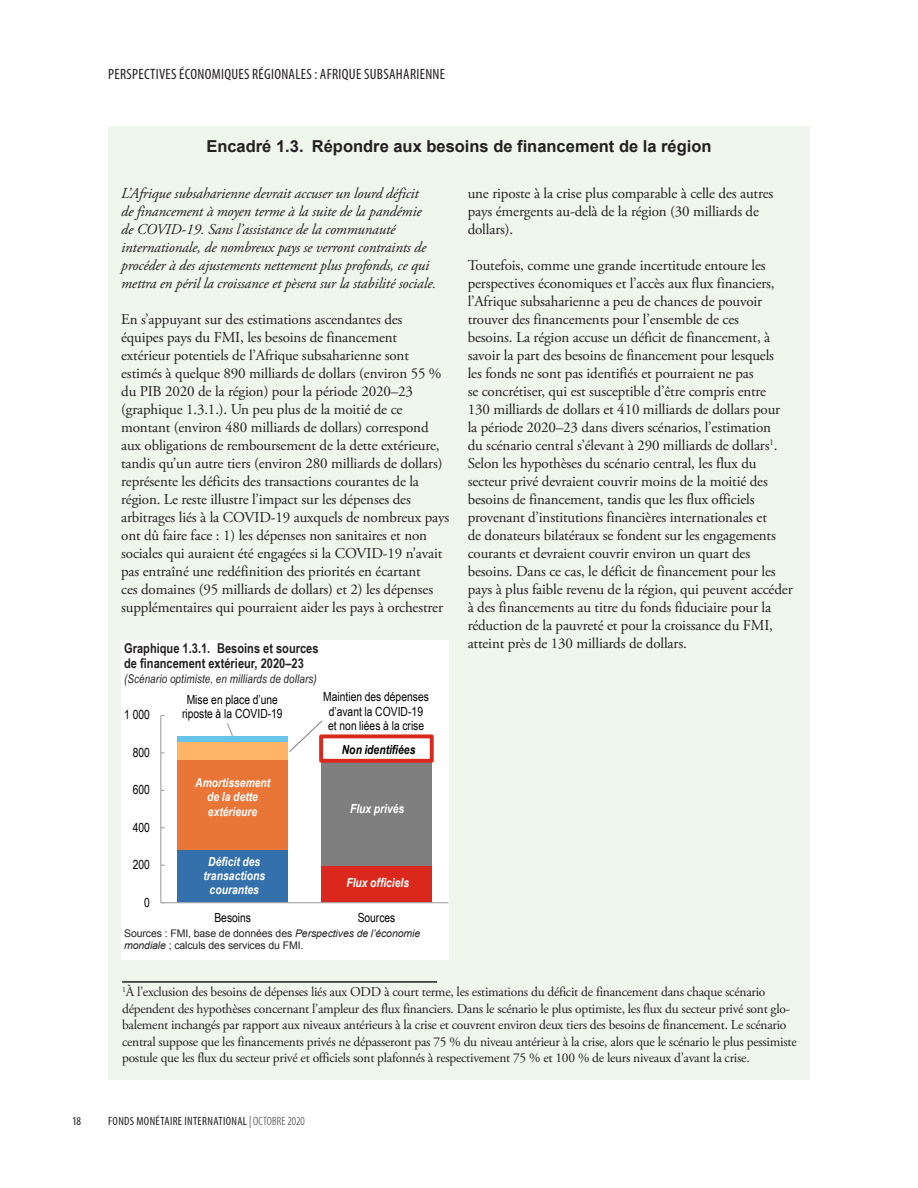
<style>
.page{position:relative;width:918px;height:1188px;background:#fff}
.page>*{position:absolute;margin:0;border:0;box-sizing:border-box;transform-origin:0 0}
._1_REO_Box_Heading1{font:700 16.5px "Arial";color:#231f20}
._3_REO_BOX_Text_Norm{font:15px/18px "Adobe Garamond Pro";letter-spacing:-.01em;color:#231f20}
._3_REO_BOX_Text_Norm-2{font:italic 15px/18px "Adobe Garamond Pro";letter-spacing:-.01em;color:#231f20}
.t1{font:condensed 15px "Myriad Pro";letter-spacing:.02em;color:#231f20}
.Footnote_box{font:13.5px/16.5px "Adobe Garamond Pro";letter-spacing:-.02em;color:#231f20}
._5_REO_Box_Chart-Tab{font:700 13.5px/15px "Arial Narrow";color:#231f20}
.t2{font:12.6px/14.4px "Arial Narrow";color:#000;text-align:center}
.t3{font:italic 700 12.6px/14.4px "Arial Narrow";letter-spacing:.005em;color:#fff;text-align:center}
.t4{font:italic 700 12.6px "Arial Narrow";letter-spacing:.005em;color:#000}
.t5{font:condensed 12px "Myriad Pro";letter-spacing:.03em;color:#231f20}
._2_Chart___Tab_Headi{font:italic 12px "Arial Narrow";letter-spacing:.015em;color:#231f20}
.Source{font:10.5px/12px "Arial";letter-spacing:-.01em;color:#231f20}
.s1{font-style:italic}
.s2{font-weight:300}
</style>
<div class="page">
<div style="left:108px;top:126px;width:702px;height:954px;background:#eff6ec"></div>
<div style="left:121px;top:640px;width:328px;height:60px;background:#fff"></div>
<div style="left:121px;top:920px;width:328px;height:39px;background:#fff"></div>
<div style="left:121px;top:692px;width:328px;height:231px;background:#fff"></div>
<div style="left:177px;top:850px;width:111px;height:53px;background:#3370ac"></div>
<div style="left:177px;top:760px;width:111px;height:90px;background:#e97537"></div>
<div style="left:177px;top:742px;width:111px;height:18px;background:#ffb466"></div>
<div style="left:177px;top:736px;width:111px;height:6px;background:#66c4eb"></div>
<div style="left:321px;top:866px;width:111px;height:37px;background:#da291c"></div>
<div style="left:321px;top:761px;width:111px;height:105px;background:#7f7f7f"></div>
<div style="left:319px;top:734px;width:115px;height:29px;border:4px solid #da291c"></div>
<hr style="left:160px;top:716px;width:1px;height:187px;background:#a6a6a6">
<hr style="left:161px;top:902px;width:287px;height:1px;background:#a6a6a6">
<svg style="left:227px;top:723px;width:6px;height:14px"></svg>
<svg style="left:289px;top:720px;width:34px;height:32px"></svg>
<hr style="left:122px;top:981px;width:315px;height:2px;background:#231f20">
<p class="t5" style="left:72px;top:1114px;width:11px">18</p>
<p class="t1" style="left:108px;top:65px;width:339px">PERSPECTIVES ÉCONOMIQUES RÉGIONALES : AFRIQUE SUBSAHARIENNE</p>
<p class="_1_REO_Box_Heading1" style="left:206px;top:136px;width:507px">Encadré 1.3. Répondre aux besoins de financement de la région</p>
<p class="_3_REO_BOX_Text_Norm-2" style="left:121px;top:185px;width:316px">L’Afrique subsaharienne devrait accuser un lourd déficit<br>de financement à moyen terme à la suite de la pandémie de COVID‑19. Sans l’assistance de la communauté internationale, de nombreux pays se verront contraints de procéder à des ajustements nettement plus profonds, ce qui mettra en péril la croissance et pèsera sur la stabilité sociale.</p>
<p class="_3_REO_BOX_Text_Norm" style="left:121px;top:311px;width:330px">En s’appuyant sur des estimations ascendantes des<br>équipes pays du FMI, les besoins de financement extérieur potentiels de l’Afrique subsaharienne sont estimés à quelque 890 milliards de dollars (environ 55 % du PIB 2020 de la région) pour la période 2020–23 (graphique 1.3.1.). Un peu plus de la moitié de ce montant (environ 480 milliards de dollars) correspond aux obligations de remboursement de la dette extérieure, tandis qu’un autre tiers (environ 280 milliards de dollars) représente les déficits des transactions courantes de la région. Le reste illustre l’impact sur les dépenses des arbitrages liés à la COVID‑19 auxquels de nombreux pays ont dû faire face : 1) les dépenses non sanitaires et non sociales qui auraient été engagées si la COVID‑19 n’avait pas entraîné une redéfinition des priorités en écartant<br>ces domaines (95 milliards de dollars) et 2) les dépenses supplémentaires qui pourraient aider les pays à orchestrer</p>
<p class="_5_REO_Box_Chart-Tab" style="left:124px;top:640px;width:196px">Graphique 1.3.1. Besoins et sources de financement extérieur, 2020–23</p>
<p class="_2_Chart___Tab_Headi" style="left:124px;top:670px;width:194px">(Scénario optimiste, en milliards de dollars)</p>
<p class="t2" style="left:124px;top:707px;width:27px">1 000</p>
<p class="t2" style="left:133px;top:745px;width:19px">800</p>
<p class="t2" style="left:133px;top:782px;width:19px">600</p>
<p class="t2" style="left:133px;top:820px;width:19px">400</p>
<p class="t2" style="left:133px;top:857px;width:19px">200</p>
<p class="t2" style="left:144px;top:895px;width:7px">0</p>
<p class="t2" style="left:182px;top:692px;width:102px">Mise en place d’une riposte à la COVID‑19</p>
<p class="t3" style="left:195px;top:775px;width:77px">Amortissement de la dette extérieure</p>
<p class="t3" style="left:204px;top:854px;width:63px">Déficit des transactions courantes</p>
<p class="t2" style="left:323px;top:689px;width:107px">Maintien des dépenses d’avant la COVID‑19 et non liées à la crise</p>
<p class="t4" style="left:342px;top:740px;width:75px">Non identifiées</p>
<p class="t3" style="left:350px;top:801px;width:56px">Flux privés</p>
<p class="t3" style="left:346px;top:875px;width:64px">Flux officiels</p>
<p class="t2" style="left:214px;top:910px;width:38px">Besoins</p>
<p class="t2" style="left:358px;top:910px;width:39px">Sources</p>
<p class="Source" style="left:124px;top:928px;width:298px">Sources : FMI, base de données des <span class="s1">Perspectives de l’économie mondiale</span> ; calculs des services du FMI.</p>
<p class="_3_REO_BOX_Text_Norm" style="left:468px;top:185px;width:307px">une riposte à la crise plus comparable à celle des autres pays émergents au-delà de la région (30 milliards de dollars).</p>
<p class="_3_REO_BOX_Text_Norm" style="left:468px;top:257px;width:326px">Toutefois, comme une grande incertitude entoure les perspectives économiques et l’accès aux flux financiers, l’Afrique subsaharienne a peu de chances de pouvoir trouver des financements pour l’ensemble de ces<br>besoins. La région accuse un déficit de financement, à savoir la part des besoins de financement pour lesquels<br>les fonds ne sont pas identifiés et pourraient ne pas<br>se concrétiser, qui est susceptible d’être compris entre<br>130 milliards de dollars et 410 milliards de dollars pour la période 2020–23 dans divers scénarios, l’estimation<br>du scénario central s’élevant à 290 milliards de dollars<sup>1</sup>.<br>Selon les hypothèses du scénario central, les flux du secteur privé devraient couvrir moins de la moitié des besoins de financement, tandis que les flux officiels provenant d’institutions financières internationales et<br>de donateurs bilatéraux se fondent sur les engagements courants et devraient couvrir environ un quart des besoins. Dans ce cas, le déficit de financement pour les pays à plus faible revenu de la région, qui peuvent accéder à des financements au titre du fonds fiduciaire pour la réduction de la pauvreté et pour la croissance du FMI, atteint près de 130 milliards de dollars.</p>
<p class="Footnote_box" style="left:122px;top:984px;width:676px"><sup>1</sup>À l’exclusion des besoins de dépenses liés aux ODD à court terme, les estimations du déficit de financement dans chaque scénario dépendent des hypothèses concernant l’ampleur des flux financiers. Dans le scénario le plus optimiste, les flux du secteur privé sont glo&shy;balement inchangés par rapport aux niveaux antérieurs à la crise et couvrent environ deux tiers des besoins de financement. Le scénario central suppose que les financements privés ne dépasseront pas 75 % du niveau antérieur à la crise, alors que le scénario le plus pessimiste postule que les flux du secteur privé et officiels sont plafonnés à respectivement 75 % et 100 % de leurs niveaux d’avant la crise.</p>
<p class="t5" style="left:108px;top:1114px;width:198px">FONDS MONÉTAIRE INTERNATIONAL <span class="s2">| OCTOBRE 2020</span></p>
</div>
